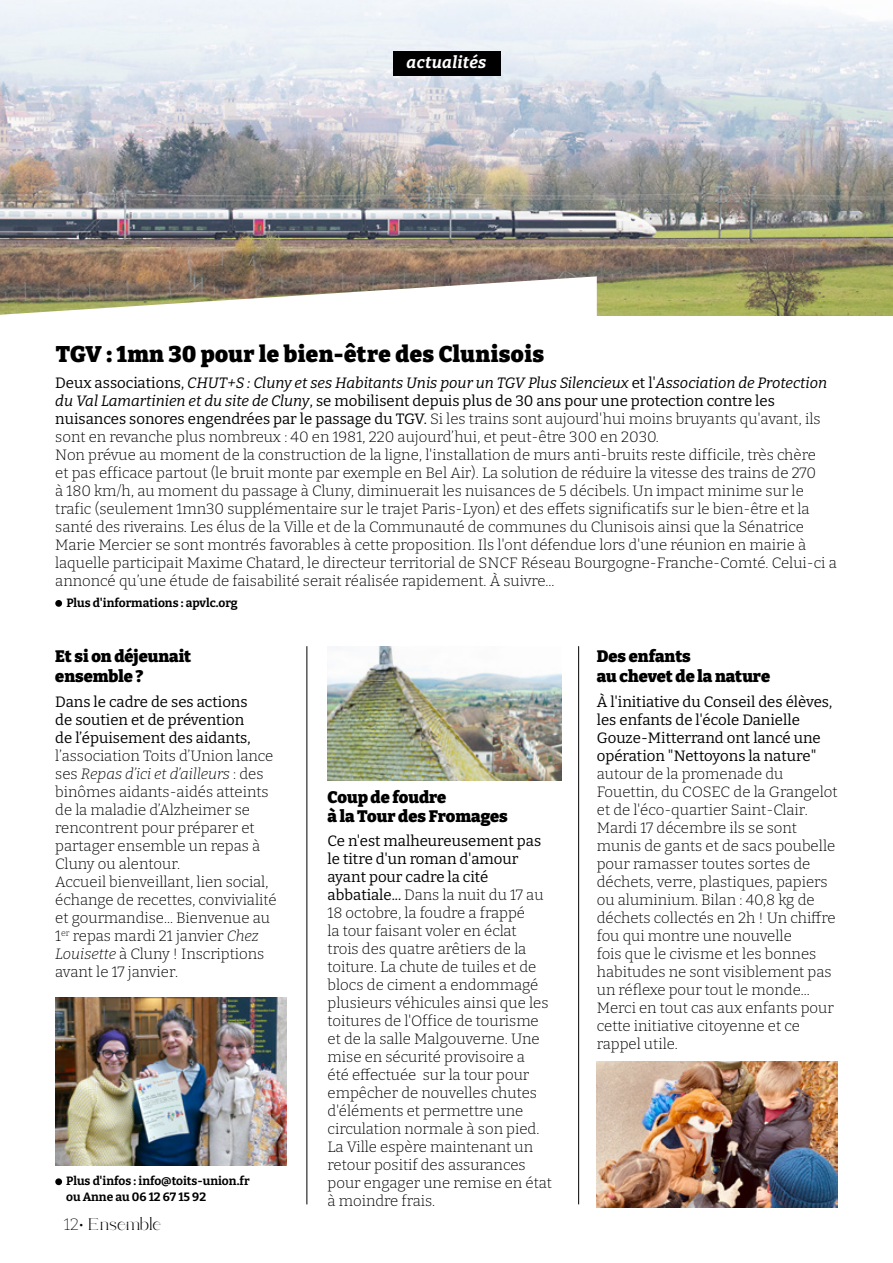
<style>
.page{position:relative;width:893px;height:1263px;background:#fff}
.page>*{position:absolute;margin:0;border:0;box-sizing:border-box;transform-origin:0 0}
.t1{font:900 22.5px "Bitter";letter-spacing:.02em;color:#000}
.t2{font:900 16.5px/19.8px "Bitter";color:#000}
.t3{font:16.5px "abigail";letter-spacing:-.01em;color:#000}
.t4{font:italic 700 16.5px "Bitter";letter-spacing:.02em;color:#fff}
.t5{font:300 15px/18px "Bitter";color:#000}
.t6{font:15px/18px "Bitter";color:#000}
.t7{font:700 12px/16.2px "Bitter";color:#000}
.s1{font-weight:400}
.s2{font-weight:400;font-style:italic}
.s3{font-style:italic}
.s4{font-family:"Bitter";font-weight:200}
.s5{font-family:"Georgia";font-size:18px}
</style>
<div class="page">
<img style="left:0;top:0;width:893px;height:316px">
<img style="left:55px;top:997px;width:231px;height:168px">
<img style="left:597px;top:1062px;width:241px;height:146px">
<hr style="left:307px;top:646px;width:1px;height:558px;background:#000">
<hr style="left:578px;top:646px;width:1px;height:558px;background:#000">
<img style="left:328px;top:647px;width:233px;height:133px">
<div style="left:393px;top:51px;width:107px;height:25px;background:#000"></div>
<svg style="left:0;top:276px;width:597px;height:40px"></svg>
<div style="left:55px;top:600px;width:7px;height:7px;background:#000;border-radius:50%"></div>
<div style="left:55px;top:1178px;width:7px;height:7px;background:#000;border-radius:50%"></div>
<p class="t4" style="left:407px;top:49px;width:81px">actualités</p>
<h1 class="t1" style="left:56px;top:334px;width:490px">TGV : 1mn 30 pour le bien-être des Clunisois</h1>
<p class="t5" style="left:55px;top:373px;width:783px"><span class="s1">Deux associations,</span> <span class="s2">CHUT+S : Cluny et ses Habitants Unis pour un TGV Plus Silencieux</span> <span class="s1">et l'</span><span class="s2">Association de Protection du Val Lamartinien et du site de Cluny</span><span class="s1">, se mobilisent depuis plus de 30 ans pour une protection contre les nuisances sonores engendrées par le passage du TGV.</span> Si les trains sont aujourd'hui moins bruyants qu'avant, ils sont en revanche plus nombreux : 40 en 1981, 220 aujourd’hui, et peut-être 300 en 2030.<br>Non prévue au moment de la construction de la ligne, l'installation de murs anti-bruits reste difficile, très chère<br>et pas efficace partout (le bruit monte par exemple en Bel Air). La solution de réduire la vitesse des trains de 270<br>à 180 km/h, au moment du passage à Cluny, diminuerait les nuisances de 5 décibels. Un impact minime sur le trafic (seulement 1mn30 supplémentaire sur le trajet Paris-Lyon) et des effets significatifs sur le bien-être et la santé des riverains. Les élus de la Ville et de la Communauté de communes du Clunisois ainsi que la Sénatrice Marie Mercier se sont montrés favorables à cette proposition. Ils l'ont défendue lors d'une réunion en mairie à laquelle participait Maxime Chatard, le directeur territorial de SNCF Réseau Bourgogne-Franche-Comté. Celui-ci a annoncé qu’une étude de faisabilité serait réalisée rapidement. À suivre...</p>
<p class="t7" style="left:66px;top:594px;width:173px">Plus d'informations : apvlc.org</p>
<p class="t2" style="left:55px;top:645px;width:138px">Et si on déjeunait ensemble ?</p>
<p class="t2" style="left:597px;top:645px;width:175px">Des enfants<br>au chevet de la nature</p>
<p class="t6" style="left:55px;top:692px;width:197px">Dans le cadre de ses actions de soutien et de prévention de l’épuisement des aidants,</p>
<p class="t5" style="left:55px;top:746px;width:223px">l’association Toits d’Union lance ses <span class="s3">Repas d’ici et d’ailleurs</span> : des binômes aidants-aidés atteints de la maladie d’Alzheimer se rencontrent pour préparer et partager ensemble un repas à<br>Cluny ou alentour.<br>Accueil bienveillant, lien social, échange de recettes, convivialité et gourmandise... Bienvenue au<br>1<sup>er</sup> repas mardi 21 janvier <span class="s3">Chez<br>Louisette</span> à Cluny ! Inscriptions avant le 17 janvier.</p>
<p class="t7" style="left:66px;top:1172px;width:185px">Plus d'infos : info@toits-union.fr ou Anne au 06 12 67 15 92</p>
<p class="t3" style="left:64px;top:1215px;width:99px"><span class="s4">12</span><span class="s5">⋅</span> Ensemble</p>
<p class="t2" style="left:328px;top:785px;width:182px">Coup de foudre<br>à la Tour des Fromages</p>
<p class="t5" style="left:328px;top:831px;width:226px"><span class="s1">Ce n'est malheureusement pas le titre d'un roman d'amour ayant pour cadre la cité abbatiale...</span> Dans la nuit du 17 au<br>18 octobre, la foudre a frappé<br>la tour faisant voler en éclat<br>trois des quatre arêtiers de la toiture. La chute de tuiles et de blocs de ciment a endommagé plusieurs véhicules ainsi que les toitures de l'Office de tourisme et de la salle Malgouverne. Une mise en sécurité provisoire a<br>été effectuée sur la tour pour empêcher de nouvelles chutes d'éléments et permettre une circulation normale à son pied.<br>La Ville espère maintenant un retour positif des assurances pour engager une remise en état à moindre frais.</p>
<p class="t6" style="left:597px;top:692px;width:237px">À l'initiative du Conseil des élèves, les enfants de l'école Danielle Gouze-Mitterrand ont lancé une opération "Nettoyons la nature"</p>
<p class="t5" style="left:597px;top:764px;width:242px">autour de la promenade du<br>Fouettin, du COSEC de la Grangelot et de l'éco-quartier Saint-Clair.<br>Mardi 17 décembre ils se sont munis de gants et de sacs poubelle pour ramasser toutes sortes de déchets, verre, plastiques, papiers ou aluminium. Bilan : 40,8 kg de déchets collectés en 2h ! Un chiffre fou qui montre une nouvelle<br>fois que le civisme et les bonnes habitudes ne sont visiblement pas un réflexe pour tout le monde...<br>Merci en tout cas aux enfants pour cette initiative citoyenne et ce rappel utile.</p>
</div>
